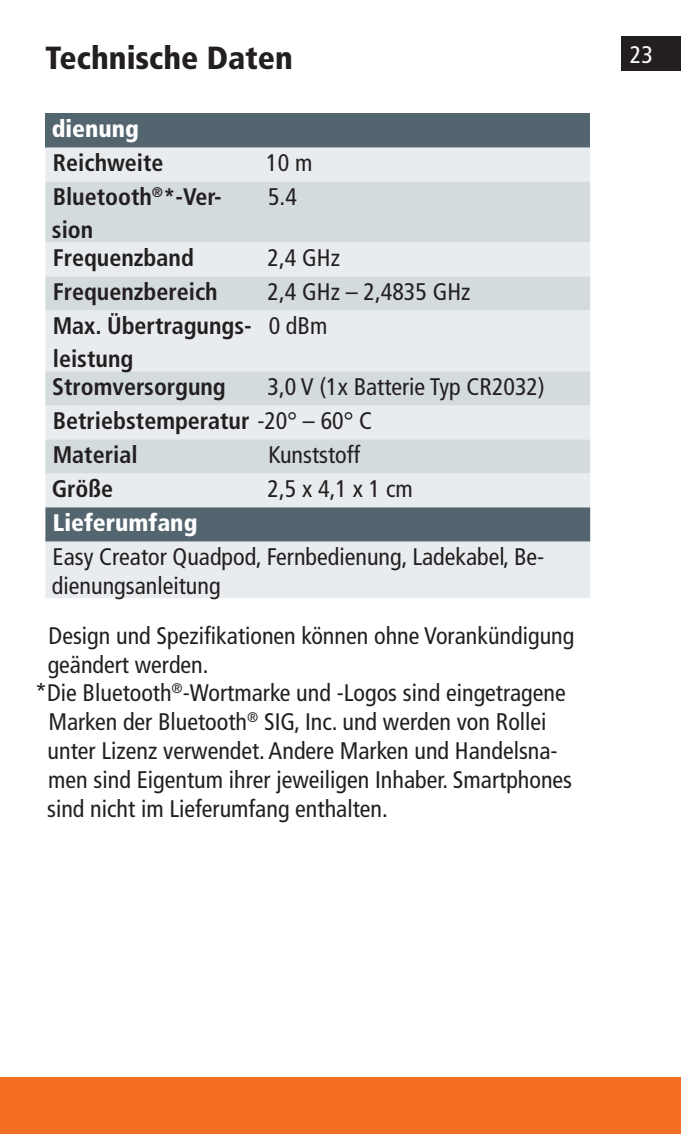
<style>
.page{position:relative;width:681px;height:1134px;background:#fff}
.page>*{position:absolute;margin:0;border:0;box-sizing:border-box;transform-origin:0 0}
.t1{font:900 condensed 32px "Frutiger LT Pro";color:#231f20}
.t2{font:condensed 24px/28.8px "Frutiger LT Pro";color:#231f20}
.t3{font:700 condensed 24px/32.8px "Frutiger LT Pro";color:#231f20}
.t4{font:900 condensed 24px "Frutiger LT Pro";color:#fff}
.t5{font:condensed 24px "Frutiger LT Pro";color:#fff}
.s1{font-weight:400}
</style>
<div class="page">
<div style="left:0;top:1077px;width:680px;height:57px;background:#f36e21"></div>
<div style="left:621px;top:37px;width:59px;height:34px;background:#231f20"></div>
<div style="left:45px;top:113px;width:545px;height:34px;background:#53656e"></div>
<div style="left:45px;top:147px;width:545px;height:451px;background:#e9ecef"></div>
<svg style="left:45px;top:181px;width:545px;height:292px;background:#dde2e6"></svg>
<div style="left:45px;top:507px;width:545px;height:34px;background:#53656e"></div>
<p class="t1" style="left:45px;top:39px;width:249px">Technische Daten</p>
<p class="t5" style="left:629px;top:41px;width:25px">23</p>
<p class="t4" style="left:52px;top:114px;width:89px">dienung</p>
<p class="t3" style="left:53px;top:146px;width:112px">Reichweite</p>
<p class="t2" style="left:266px;top:149px;width:48px">10 m</p>
<p class="t3" style="left:52px;top:180px;width:171px">Bluetooth<sup>®</sup>*-Ver&shy;sion</p>
<p class="t2" style="left:268px;top:183px;width:30px">5.4</p>
<p class="t3" style="left:53px;top:241px;width:143px">Frequenzband</p>
<p class="t2" style="left:267px;top:243px;width:74px">2,4 GHz</p>
<p class="t3" style="left:53px;top:275px;width:166px">Frequenzbereich</p>
<p class="t2" style="left:267px;top:277px;width:204px">2,4 GHz – 2,4835 GHz</p>
<p class="t3" style="left:53px;top:309px;width:200px">Max. Übertragungs&shy;leistung</p>
<p class="t2" style="left:268px;top:311px;width:60px">0 dBm</p>
<p class="t3" style="left:52px;top:370px;width:175px">Stromversorgung</p>
<p class="t2" style="left:267px;top:372px;width:278px">3,0 V (1x Batterie Typ CR2032)</p>
<p class="t3" style="left:53px;top:404px;width:321px">Betriebstemperatur <span class="s1">-20° – 60° C</span></p>
<p class="t3" style="left:53px;top:438px;width:86px">Material</p>
<p class="t2" style="left:268px;top:440px;width:93px">Kunststoff</p>
<p class="t3" style="left:52px;top:472px;width:63px">Größe</p>
<p class="t2" style="left:267px;top:474px;width:147px">2,5 x 4,1 x 1 cm</p>
<p class="t4" style="left:53px;top:508px;width:146px">Lieferumfang</p>
<p class="t2" style="left:52px;top:542px;width:493px">Easy Creator Quadpod, Fernbedienung, Ladekabel, Be&shy;dienungsanleitung</p>
<p class="t2" style="left:48px;top:621px;width:528px">Design und Spezifikationen können ohne Vorankündigung geändert werden.</p>
<p class="t2" style="left:47px;top:679px;width:526px;text-indent:-12px">*Die Bluetooth<sup>®</sup>-Wortmarke und -Logos sind eingetragene Marken der Bluetooth<sup>®</sup> SIG, Inc. und werden von Rollei unter Lizenz verwendet. Andere Marken und Handelsna&shy;men sind Eigentum ihrer jeweiligen Inhaber. Smartphones sind nicht im Lieferumfang enthalten.</p>
</div>
